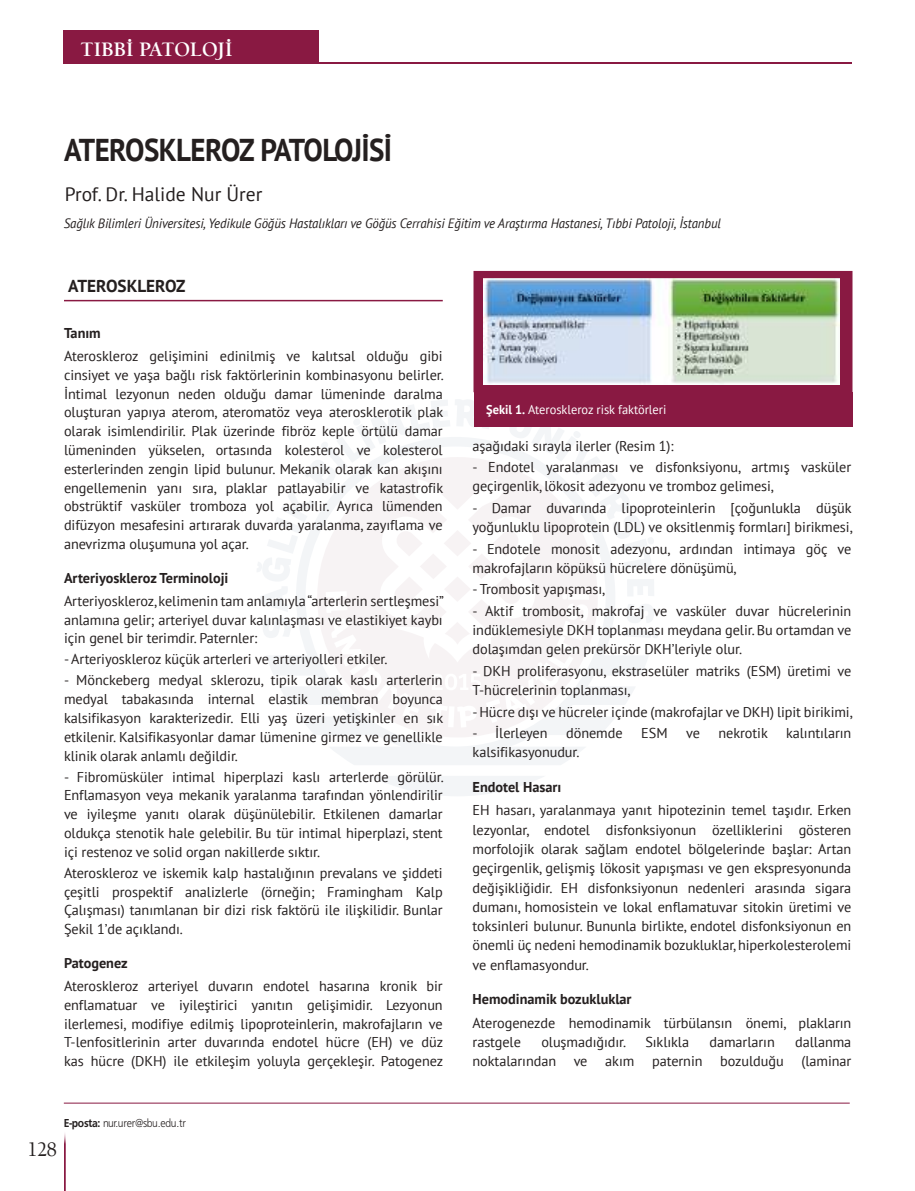
<style>
.page{position:relative;width:915px;height:1191px;background:#fff}
.page>*{position:absolute;margin:0;border:0;box-sizing:border-box;transform-origin:0 0}
.t1{font:700 31.5px "PT Sans";letter-spacing:-.02em;color:#241f1f;scale:.92 1}
.t2{font:21px "Berkeley Bold Tr";color:#fff}
.t3{font:21px "Berkeley Regular Tr";color:#241f1f;scale:.92 1}
.t4{font:19.5px "PT Sans";color:#241f1f}
.t5{font:700 17.25px "PT Sans";color:#241f1f}
.t6{font:14.25px/18.8px "PT Sans";letter-spacing:-.005em;color:#241f1f;text-align:justify}
.t7{font:700 14.25px "PT Sans";color:#241f1f}
.t8{font:italic 13.5px "PT Sans";letter-spacing:-.01em;color:#241f1f;scale:.95 1}
.t9{font:12.6px "PT Sans";color:#fff}
.t10{font:12px "Frugal Normal Tr";letter-spacing:-.025em;color:#241f1f;scale:.9 1}
.s1{font-family:"Frugal Bold Tr"}
.s2{font-weight:700}
</style>
<div class="page">
<hr style="left:64px;top:63px;width:787px;height:1px;background:#891942">
<div style="left:63px;top:31px;width:256px;height:33px;background:#891942"></div>
<hr style="left:64px;top:1102px;width:785px;height:1px;background:#891942">
<hr style="left:64px;top:1131px;width:1px;height:60px;background:#891942">
<hr style="left:64px;top:300px;width:378px;height:1px;background:#891942">
<div style="left:473px;top:392px;width:379px;height:35px;background:#891942"></div>
<img style="left:483px;top:279px;width:356px;height:105px">
<div style="left:473px;top:271px;width:379px;height:121px;border:7px solid #891942"></div>
<h2 class="t2" style="left:80px;top:37px;width:153px">TIBBİ PATOLOJİ</h2>
<h1 class="t1" style="left:64px;top:129px;width:358px">ATEROSKLEROZ PATOLOJİSİ</h1>
<h3 class="t4" style="left:65px;top:182px;width:199px">Prof. Dr. Halide Nur Ürer</h3>
<p class="t8" style="left:64px;top:215px;width:693px">Sağlık Bilimleri Üniversitesi, Yedikule Göğüs Hastalıkları ve Göğüs Cerrahisi Eğitim ve Araştırma Hastanesi, Tıbbi Patoloji, İstanbul</p>
<p class="t5" style="left:68px;top:274px;width:119px">ATEROSKLEROZ</p>
<p class="t7" style="left:64px;top:323px;width:38px">Tanım</p>
<p class="t6" style="left:64px;top:346px;width:381px">Ateroskleroz gelişimini edinilmiş ve kalıtsal olduğu gibi cinsiyet ve yaşa bağlı risk faktörlerinin kombinasyonu belirler.<br>İntimal lezyonun neden olduğu damar lümeninde daralma oluşturan yapıya aterom, ateromatöz veya aterosklerotik plak olarak isimlendirilir. Plak üzerinde fibröz keple örtülü damar lümeninden yükselen, ortasında kolesterol ve kolesterol esterlerinden zengin lipid bulunur. Mekanik olarak kan akışını engellemenin yanı sıra, plaklar patlayabilir ve katastrofik obstrüktif vasküler tromboza yol açabilir. Ayrıca lümenden difüzyon mesafesini artırarak duvarda yaralanma, zayıflama ve anevrizma oluşumuna yol açar.</p>
<p class="t7" style="left:64px;top:568px;width:166px">Arteriyoskleroz Terminoloji</p>
<p class="t6" style="left:64px;top:591px;width:381px">Arteriyoskleroz, kelimenin tam anlamıyla “arterlerin sertleşmesi” anlamına gelir; arteriyel duvar kalınlaşması ve elastikiyet kaybı için genel bir terimdir. Paternler:</p>
<p class="t6" style="left:64px;top:649px;width:325px">- Arteriyoskleroz küçük arterleri ve arteriyolleri etkiler.</p>
<p class="t6" style="left:64px;top:670px;width:380px">- Mönckeberg medyal sklerozu, tipik olarak kaslı arterlerin medyal tabakasında internal elastik membran boyunca kalsifikasyon karakterizedir. Elli yaş üzeri yetişkinler en sık etkilenir. Kalsifikasyonlar damar lümenine girmez ve genellikle klinik olarak anlamlı değildir.</p>
<p class="t6" style="left:64px;top:767px;width:381px">- Fibromüsküler intimal hiperplazi kaslı arterlerde görülür.<br>Enflamasyon veya mekanik yaralanma tarafından yönlendirilir ve iyileşme yanıtı olarak düşünülebilir. Etkilenen damarlar oldukça stenotik hale gelebilir. Bu tür intimal hiperplazi, stent içi restenoz ve solid organ nakillerde sıktır.</p>
<p class="t6" style="left:64px;top:863px;width:380px">Ateroskleroz ve iskemik kalp hastalığının prevalans ve şiddeti çeşitli prospektif analizlerle (örneğin; Framingham Kalp Çalışması) tanımlanan bir dizi risk faktörü ile ilişkilidir. Bunlar Şekil 1’de açıklandı.</p>
<p class="t7" style="left:64px;top:953px;width:65px">Patogenez</p>
<p class="t6" style="left:64px;top:976px;width:380px">Ateroskleroz arteriyel duvarın endotel hasarına kronik bir enflamatuar ve iyileştirici yanıtın gelişimidir. Lezyonun ilerlemesi, modifiye edilmiş lipoproteinlerin, makrofajların ve T-lenfositlerinin arter duvarında endotel hücre (EH) ve düz kas hücre (DKH) ile etkileşim yoluyla gerçekleşir. Patogenez</p>
<h2 class="t3" style="left:27px;top:1136px;width:33px">128</h2>
<p class="t10" style="left:64px;top:1116px;width:137px"><span class="s1">E-posta:</span> nur.urer@sbu.edu.tr</p>
<p class="t9" style="left:486px;top:402px;width:182px"><span class="s2">Şekil 1.</span> Ateroskleroz risk faktörleri</p>
<p class="t6" style="left:472px;top:436px;width:202px">aşağıdaki sırayla ilerler (Resim 1):</p>
<p class="t6" style="left:472px;top:457px;width:380px;line-height:19.4px">- Endotel yaralanması ve disfonksiyonu, artmış vasküler geçirgenlik, lökosit adezyonu ve tromboz gelimesi,</p>
<p class="t6" style="left:472px;top:498px;width:381px;line-height:19.4px">- Damar duvarında lipoproteinlerin [çoğunlukla düşük yoğunluklu lipoprotein (LDL) ve oksitlenmiş formları] birikmesi,</p>
<p class="t6" style="left:472px;top:538px;width:380px;line-height:19.4px">- Endotele monosit adezyonu, ardından intimaya göç ve makrofajların köpüksü hücrelere dönüşümü,</p>
<p class="t6" style="left:472px;top:579px;width:134px">- Trombosit yapışması,</p>
<p class="t6" style="left:472px;top:601px;width:380px;line-height:19.4px">- Aktif trombosit, makrofaj ve vasküler duvar hücrelerinin indüklemesiyle DKH toplanması meydana gelir. Bu ortamdan ve dolaşımdan gelen prekürsör DKH’leriyle olur.</p>
<p class="t6" style="left:472px;top:661px;width:380px;line-height:19.4px">- DKH proliferasyonu, ekstraselüler matriks (ESM) üretimi ve<br>T-hücrelerinin toplanması,</p>
<p class="t6" style="left:472px;top:702px;width:381px">- Hücre dışı ve hücreler içinde (makrofajlar ve DKH) lipit birikimi,</p>
<p class="t6" style="left:472px;top:723px;width:76px">- İlerleyen</p>
<p class="t6" style="left:566px;top:723px;width:58px">dönemde</p>
<p class="t6" style="left:641px;top:723px;width:28px">ESM</p>
<p class="t6" style="left:685px;top:723px;width:15px">ve</p>
<p class="t6" style="left:718px;top:723px;width:51px">nekrotik</p>
<p class="t6" style="left:785px;top:723px;width:67px">kalıntıların</p>
<p class="t6" style="left:472px;top:742px;width:108px">kalsifikasyonudur.</p>
<p class="t7" style="left:472px;top:777px;width:90px">Endotel Hasarı</p>
<p class="t6" style="left:472px;top:800px;width:380px;line-height:19.4px">EH hasarı, yaralanmaya yanıt hipotezinin temel taşıdır. Erken lezyonlar, endotel disfonksiyonun özelliklerini gösteren morfolojik olarak sağlam endotel bölgelerinde başlar: Artan geçirgenlik, gelişmiş lökosit yapışması ve gen ekspresyonunda değişikliğidir. EH disfonksiyonun nedenleri arasında sigara dumanı, homosistein ve lokal enflamatuvar sitokin üretimi ve toksinleri bulunur. Bununla birlikte, endotel disfonksiyonun en önemli üç nedeni hemodinamik bozukluklar, hiperkolesterolemi ve enflamasyondur.</p>
<p class="t7" style="left:472px;top:989px;width:160px">Hemodinamik bozukluklar</p>
<p class="t6" style="left:472px;top:1012px;width:380px;line-height:19.4px">Aterogenezde hemodinamik türbülansın önemi, plakların rastgele</p>
<p class="t6" style="left:541px;top:1032px;width:86px">oluşmadığıdır.</p>
<p class="t6" style="left:645px;top:1032px;width:45px">Sıklıkla</p>
<p class="t6" style="left:709px;top:1032px;width:67px">damarların</p>
<p class="t6" style="left:472px;top:1031px;width:380px;line-height:19.4px;text-align:right">dallanma<br>noktalarından ve akım paternin bozulduğu (laminar</p>
</div>
